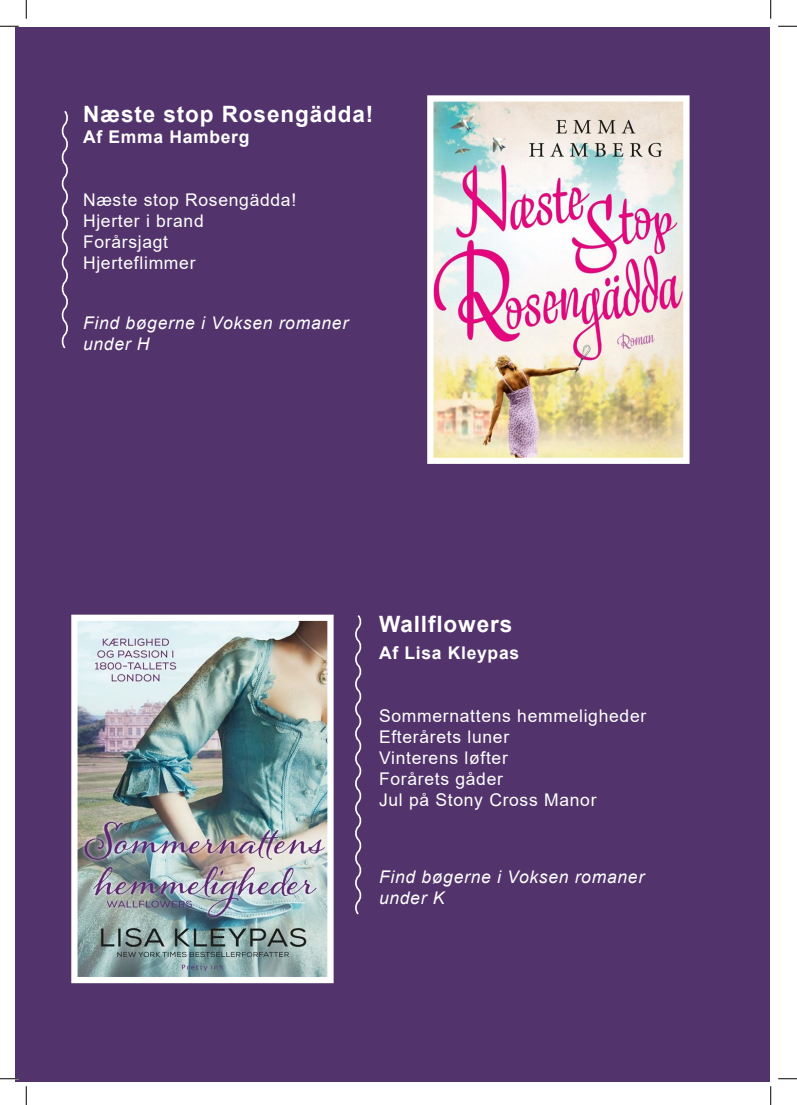
<style>
.page{position:relative;width:797px;height:1105px;background:#fff}
.page>*{position:absolute;margin:0;border:0;box-sizing:border-box;transform-origin:0 0}
.Body_Text{font:700 22.5px "Arial";letter-spacing:.04em;color:#fff}
.Body_Text-2{font:17.5px/21px "Arial";letter-spacing:.04em;color:#fff}
.Body_Text-3{font:italic 17.5px/21px "Arial";letter-spacing:.04em;color:#fff}
.Body_Text-4{font:700 17.5px "Arial";letter-spacing:.04em;color:#fff}
</style>
<div class="page">
<div style="left:16px;top:27px;width:754px;height:1055px;background:#52336c"></div>
<img style="left:78px;top:622px;width:248px;height:354px">
<div style="left:71px;top:615px;width:262px;height:368px;border:6px solid #fff"></div>
<img style="left:434px;top:102px;width:248px;height:355px">
<div style="left:427px;top:95px;width:262px;height:369px;border:6px solid #fff"></div>
<svg style="left:355px;top:615px;width:7px;height:300px"></svg>
<svg style="left:61px;top:111px;width:7px;height:238px"></svg>
<svg style="left:0;top:25px;width:19px;height:2px"></svg>
<svg style="left:778px;top:25px;width:19px;height:2px"></svg>
<svg style="left:0;top:1078px;width:19px;height:1px"></svg>
<svg style="left:778px;top:1078px;width:19px;height:1px"></svg>
<svg style="left:25px;top:0;width:2px;height:19px"></svg>
<svg style="left:25px;top:1086px;width:2px;height:19px"></svg>
<svg style="left:770px;top:0;width:1px;height:19px"></svg>
<svg style="left:770px;top:1086px;width:1px;height:19px"></svg>
<p class="Body_Text" style="left:83px;top:99px;width:292px">Næste stop Rosengädda!</p>
<p class="Body_Text-4" style="left:83px;top:125px;width:168px">Af Emma Hamberg</p>
<p class="Body_Text-2" style="left:83px;top:190px;width:215px">Næste stop Rosengädda!<br>Hjerter i brand<br>Forårsjagt<br>Hjerteflimmer</p>
<p class="Body_Text-3" style="left:83px;top:313px;width:267px">Find bøgerne i Voksen romaner under H</p>
<p class="Body_Text" style="left:379px;top:608px;width:135px">Wallflowers</p>
<p class="Body_Text-4" style="left:379px;top:640px;width:142px">Af Lisa Kleypas</p>
<p class="Body_Text-2" style="left:379px;top:705px;width:269px">Sommernattens hemmeligheder<br>Efterårets luner<br>Vinterens løfter<br>Forårets gåder<br>Jul på Stony Cross Manor</p>
<p class="Body_Text-3" style="left:379px;top:867px;width:267px">Find bøgerne i Voksen romaner under K</p>
</div>
